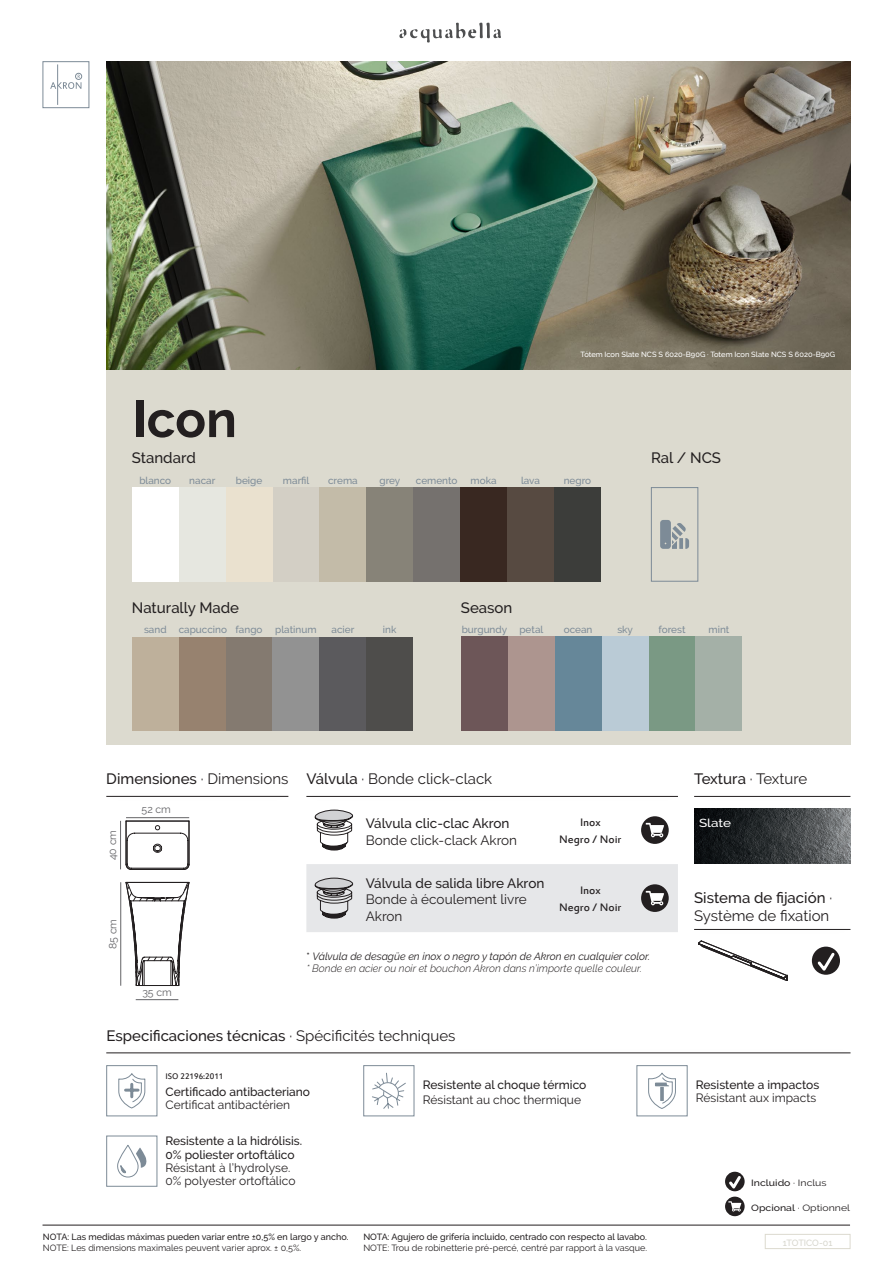
<style>
.page{position:relative;width:893px;height:1263px;background:#fff}
.page>*{position:absolute;margin:0;border:0;box-sizing:border-box;transform-origin:0 0}
.t1{font:700 51px "Raleway";color:#231f20}
.t2{font:500 15px "Raleway";color:#231f20}
.t3{font:15px/18px "Raleway";color:#231f20}
.t4{font:13.5px/16.2px "Raleway";color:#231f20}
.t5{font:500 13.5px "Raleway";color:#231f20}
.t6{font:500 12px "Raleway";color:#231f20}
.t7{font:12px "Raleway";color:#231f20}
.t8{font:12px "Estrangelo Edessa";color:#231f20}
.t9{font:500 11.55px "Raleway";color:#fff;scale:1.16 1}
.t10{font:italic 300 10.5px "Raleway";color:#231f20}
.t11{font:italic 10.5px "Raleway";color:#231f20}
.t12{font:10.5px "Raleway";color:#636366}
.t13{font:500 9.9px "Raleway";color:#7d8b97}
.t14{font:500 9px "Raleway";color:#231f20}
.t15{font:9px "Raleway";color:#231f20}
.t16{font:9px "Raleway";color:#231f20;scale:1.16 1}
.t17{font:500 9px "Raleway";color:#231f20;scale:1.16 1}
.t18{font:9px "Estrangelo Edessa";color:#231f20}
.t19{font:500 9px "Raleway";letter-spacing:-.01em;color:#d7d6cd}
.pie_de_pág{font:500 7.5px "Raleway";color:#fff}
.s1{font-weight:400}
.s2{font-weight:500}
.s3{font-weight:500;font-style:normal}
</style>
<div class="page">
<div style="left:43px;top:61px;width:46px;height:47px;border:1px solid #7d8b97"></div>
<div style="left:75px;top:73px;width:7px;height:7px;border:1px solid #7d8b97;border-radius:50%"></div>
<svg style="left:50px;top:64px;width:31px;height:41px"></svg>
<img style="left:694px;top:809px;width:156px;height:55px">
<svg style="left:399px;top:23px;width:102px;height:20px"></svg>
<hr style="left:43px;top:1225px;width:807px;height:1px;background:#231f20">
<div style="left:765px;top:1234px;width:85px;height:15px;border:1px solid #dcdacf"></div>
<div style="left:106px;top:370px;width:744px;height:375px;background:#dcdacf"></div>
<div style="left:132px;top:487px;width:47px;height:94px;background:#fff"></div>
<div style="left:179px;top:487px;width:47px;height:94px;background:#e6e7e0"></div>
<div style="left:226px;top:487px;width:47px;height:94px;background:#eae1cf"></div>
<div style="left:273px;top:487px;width:46px;height:94px;background:#d3cfc5"></div>
<div style="left:319px;top:487px;width:47px;height:94px;background:#c3bba8"></div>
<div style="left:132px;top:637px;width:47px;height:94px;background:#beb09b"></div>
<div style="left:179px;top:637px;width:47px;height:94px;background:#97826f"></div>
<div style="left:226px;top:637px;width:46px;height:94px;background:#847a70"></div>
<div style="left:272px;top:637px;width:47px;height:94px;background:#929292"></div>
<div style="left:319px;top:637px;width:47px;height:94px;background:#5b5a5d"></div>
<div style="left:366px;top:637px;width:47px;height:94px;background:#4e4d4b"></div>
<div style="left:366px;top:487px;width:47px;height:94px;background:#878378"></div>
<div style="left:413px;top:487px;width:47px;height:94px;background:#75716e"></div>
<div style="left:460px;top:487px;width:47px;height:94px;background:#392821"></div>
<div style="left:507px;top:487px;width:47px;height:94px;background:#574a41"></div>
<div style="left:554px;top:487px;width:47px;height:94px;background:#3c3d3a"></div>
<div style="left:651px;top:487px;width:47px;height:94px;border:1px solid #7d8b97"></div>
<svg style="left:660px;top:520px;width:29px;height:29px"></svg>
<hr style="left:106px;top:796px;width:182px;height:1px;background:#231f20">
<hr style="left:306px;top:796px;width:372px;height:1px;background:#231f20">
<hr style="left:694px;top:796px;width:156px;height:1px;background:#231f20">
<div style="left:106px;top:1065px;width:51px;height:51px;border:1px solid #7d8b97"></div>
<svg style="left:118px;top:1073px;width:28px;height:36px"></svg>
<div style="left:106px;top:1135px;width:51px;height:52px;border:1px solid #7d8b97"></div>
<svg style="left:117px;top:1145px;width:30px;height:33px"></svg>
<div style="left:636px;top:1065px;width:51px;height:51px;border:1px solid #7d8b97"></div>
<svg style="left:648px;top:1072px;width:28px;height:37px"></svg>
<svg style="left:660px;top:1087px;width:4px;height:14px"></svg>
<hr style="left:106px;top:1052px;width:744px;height:1px;background:#231f20">
<img style="left:106px;top:61px;width:744px;height:309px">
<svg style="left:372px;top:1072px;width:34px;height:37px"></svg>
<div style="left:363px;top:1065px;width:51px;height:51px;border:1px solid #7d8b97"></div>
<svg style="left:314px;top:810px;width:39px;height:40px"></svg>
<div style="left:641px;top:816px;width:28px;height:28px;background:#231f20;border-radius:50%"></div>
<svg style="left:646px;top:823px;width:18px;height:14px"></svg>
<svg style="left:306px;top:864px;width:372px;height:68px;background:#dedfe1"></svg>
<hr style="left:120px;top:821px;width:1px;height:48px;background:#636366">
<hr style="left:120px;top:882px;width:1px;height:104px;background:#636366">
<hr style="left:136px;top:999px;width:42px;height:1px;background:#636366">
<hr style="left:126px;top:817px;width:63px;height:1px;background:#636366">
<svg style="left:125px;top:882px;width:65px;height:104px"></svg>
<svg style="left:125px;top:820px;width:65px;height:50px"></svg>
<div style="left:461px;top:637px;width:47px;height:94px;background:#6d5658"></div>
<div style="left:508px;top:637px;width:47px;height:94px;background:#ad958f"></div>
<div style="left:555px;top:637px;width:47px;height:94px;background:#668799"></div>
<div style="left:602px;top:637px;width:46px;height:94px;background:#bacbd6"></div>
<div style="left:648px;top:637px;width:47px;height:94px;background:#7a9984"></div>
<div style="left:695px;top:637px;width:47px;height:94px;background:#a4b0a7"></div>
<hr style="left:694px;top:929px;width:156px;height:1px;background:#231f20">
<svg style="left:698px;top:940px;width:90px;height:41px"></svg>
<svg style="left:812px;top:946px;width:28px;height:29px"></svg>
<svg style="left:815px;top:950px;width:22px;height:24px"></svg>
<svg style="left:725px;top:1172px;width:20px;height:44px"></svg>
<p class="t1" style="left:132px;top:390px;width:106px">Icon</p>
<p class="t2" style="left:132px;top:449px;width:65px">Standard</p>
<p class="t13" style="left:139px;top:474px;width:33px">blanco</p>
<p class="t13" style="left:189px;top:474px;width:28px">nacar</p>
<p class="t13" style="left:236px;top:474px;width:28px">beige</p>
<p class="t13" style="left:283px;top:474px;width:28px">marfil</p>
<p class="t13" style="left:328px;top:474px;width:31px">crema</p>
<p class="pie_de_pág" style="left:581px;top:350px;width:256px">Tótem Icon Slate NCS S 6020-B90G · Totem Icon Slate NCS S 6020-B90G</p>
<p class="t13" style="left:379px;top:474px;width:22px">grey</p>
<p class="t13" style="left:416px;top:474px;width:43px">cemento</p>
<p class="t13" style="left:471px;top:474px;width:28px">moka</p>
<p class="t13" style="left:521px;top:474px;width:20px">lava</p>
<p class="t13" style="left:564px;top:474px;width:29px">negro</p>
<p class="t2" style="left:651px;top:449px;width:71px">Ral / NCS</p>
<p class="t2" style="left:132px;top:599px;width:109px">Naturally Made</p>
<p class="t2" style="left:461px;top:599px;width:53px">Season</p>
<p class="t13" style="left:144px;top:624px;width:24px">sand</p>
<p class="t13" style="left:179px;top:624px;width:50px">capuccino</p>
<p class="t13" style="left:236px;top:624px;width:28px">fango</p>
<p class="t13" style="left:275px;top:624px;width:43px">platinum</p>
<p class="t13" style="left:331px;top:624px;width:24px">acier</p>
<p class="t13" style="left:383px;top:624px;width:15px">ink</p>
<p class="t13" style="left:464px;top:624px;width:47px">burgundy</p>
<p class="t13" style="left:522px;top:624px;width:25px">petal</p>
<p class="t13" style="left:566px;top:624px;width:30px">ocean</p>
<p class="t13" style="left:620px;top:624px;width:17px">sky</p>
<p class="t13" style="left:661px;top:624px;width:29px">forest</p>
<p class="t13" style="left:711px;top:624px;width:22px">mint</p>
<p class="t13" style="left:462px;top:624px;width:47px">burgundy</p>
<p class="t13" style="left:519px;top:624px;width:25px">petal</p>
<p class="t13" style="left:564px;top:624px;width:30px">ocean</p>
<p class="t13" style="left:617px;top:624px;width:17px">sky</p>
<p class="t13" style="left:658px;top:624px;width:29px">forest</p>
<p class="t13" style="left:708px;top:624px;width:22px">mint</p>
<p class="t2" style="left:106px;top:770px;width:184px">Dimensiones <span class="s1">· Dimensions</span></p>
<p class="t3" style="left:306px;top:770px;width:187px"><span class="s2">Válvula</span> · Bonde click-clack</p>
<p class="t3" style="left:694px;top:770px;width:115px"><span class="s2">Textura</span> · Texture</p>
<p class="t12" style="left:106px;top:860px;width:32px;rotate:-90deg">40 cm</p>
<p class="t12" style="left:107px;top:949px;width:32px;rotate:-90deg">85 cm</p>
<p class="t12" style="left:142px;top:803px;width:31px">52 cm</p>
<p class="t12" style="left:142px;top:986px;width:31px">35 cm</p>
<p class="t5" style="left:366px;top:816px;width:145px">Válvula clic-clac Akron</p>
<p class="t4" style="left:366px;top:832px;width:153px">Bonde click-clack Akron</p>
<p class="t5" style="left:366px;top:876px;width:180px">Válvula de salida libre Akron</p>
<p class="t4" style="left:366px;top:891px;width:162px">Bonde à écoulement livre<br>Akron</p>
<p class="t8" style="left:580px;top:816px;width:22px">Inox</p>
<p class="t8" style="left:559px;top:833px;width:64px">Negro / Noir</p>
<p class="t8" style="left:580px;top:884px;width:22px">Inox</p>
<p class="t8" style="left:559px;top:901px;width:64px">Negro / Noir</p>
<p class="t11" style="left:306px;top:950px;width:345px"><span class="s3">*</span> Válvula de desagüe en inox o negro y tapón de Akron en cualquier color.</p>
<p class="t10" style="left:306px;top:962px;width:337px">* Bonde en acier ou noir et bouchon Akron dans n’importe quelle couleur.</p>
<p class="t2" style="left:106px;top:1026px;width:351px">Especificaciones técnicas <span class="s1">· Spécificités techniques</span></p>
<p class="t18" style="left:166px;top:1071px;width:59px">ISO 22196:2011</p>
<p class="t6" style="left:165px;top:1085px;width:146px">Certificado antibacteriano</p>
<p class="t7" style="left:165px;top:1098px;width:126px">Certificat antibactérien</p>
<p class="t6" style="left:165px;top:1134px;width:138px">Resistente a la hidrólisis.</p>
<p class="t6" style="left:165px;top:1147px;width:131px">0% poliester ortoftálico</p>
<p class="t7" style="left:165px;top:1161px;width:126px">Résistant à l’hydrolyse.</p>
<p class="t7" style="left:165px;top:1174px;width:132px">0% polyester ortoftálico</p>
<p class="t6" style="left:423px;top:1078px;width:165px">Resistente al choque térmico</p>
<p class="t7" style="left:423px;top:1092px;width:160px">Résistant au choc thermique</p>
<p class="t14" style="left:43px;top:1232px;width:307px">NOTA: Las medidas máximas pueden variar entre ±0,5% en largo y ancho.</p>
<p class="t15" style="left:43px;top:1243px;width:260px">NOTE: Les dimensions maximales peuvent varier aprox. ± 0,5%.</p>
<p class="t14" style="left:363px;top:1232px;width:285px">NOTA: Agujero de grifería incluido, centrado con respecto al lavabo.</p>
<p class="t15" style="left:363px;top:1243px;width:285px">NOTE: Trou de robinetterie pré-percé, centré par rapport à la vasque.</p>
<p class="t9" style="left:699px;top:816px;width:29px">Slate</p>
<p class="t3" style="left:694px;top:889px;width:140px"><span class="s2">Sistema de fijación</span> ·<br>Système de fixation</p>
<p class="t6" style="left:696px;top:1078px;width:125px">Resistente a impactos</p>
<p class="t7" style="left:696px;top:1091px;width:122px">Résistant aux impacts</p>
<p class="t17" style="left:751px;top:1178px;width:67px">Incluido <span class="s1">· Inclus</span></p>
<p class="t16" style="left:751px;top:1203px;width:87px"><span class="s2">Opcional</span> · Optionnel</p>
<p class="t19" style="left:783px;top:1237px;width:51px">1TOTICO-01</p>
</div>
